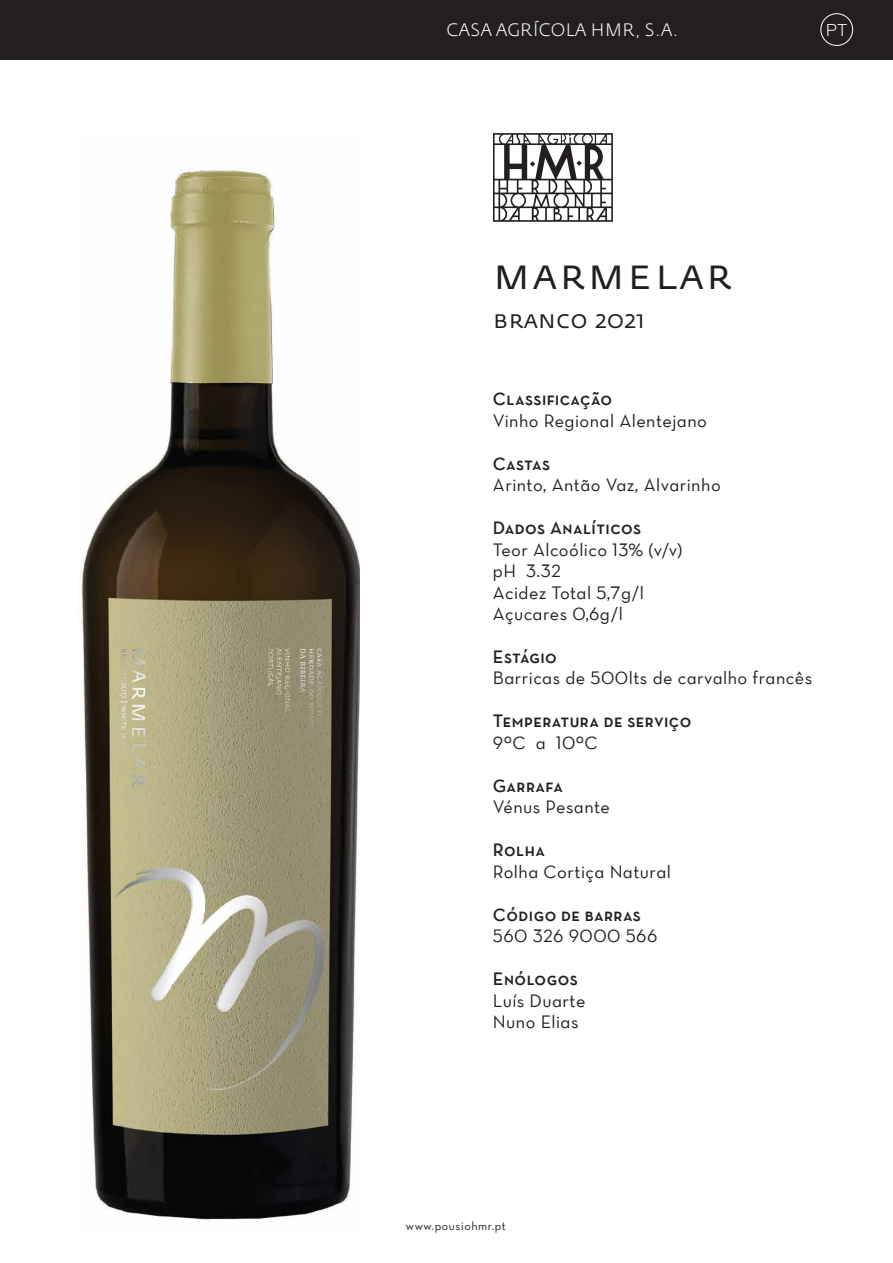
<style>
.page{position:relative;width:893px;height:1263px;background:#fff}
.page>*{position:absolute;margin:0;border:0;box-sizing:border-box;transform-origin:0 0}
.t1{font:43.05px "Fedra Sans Book SC";letter-spacing:.05em;color:#231f20}
.t2{font:25.2px "Fedra Sans Book SC";color:#231f20}
.t3{font:18.15px/21.5px "Neutra Text Book Alt";letter-spacing:.025em;color:#231f20}
.t4{font:18.15px "Neutra Text Demi SC";letter-spacing:.025em;color:#231f20}
.t5{font:300 17.85px "Fedra Sans Std";letter-spacing:.025em;color:#fff}
.t6{font:300 17.85px "Ezzo";color:#fff}
.t7{font:12px "Neutra Text Book Alt";letter-spacing:.05em;color:#231f20}
</style>
<div class="page">
<svg style="left:493px;top:133px;width:120px;height:89px"></svg>
<img style="left:80px;top:168px;width:280px;height:1052px">
<div style="left:0;top:0;width:893px;height:60px;background:#231f20"></div>
<div style="left:820px;top:13px;width:33px;height:33px;border:1px solid #fff;border-radius:50%"></div>
<p class="t5" style="left:446px;top:18px;width:233px">CASA AGRÍCOLA HMR, S.A.</p>
<p class="t6" style="left:826px;top:19px;width:23px">PT</p>
<h1 class="t1" style="left:493px;top:251px;width:241px">marmelar</h1>
<h2 class="t2" style="left:493px;top:305px;width:153px">branco 2021</h2>
<p class="t4" style="left:493px;top:388px;width:121px">Classificação</p>
<p class="t3" style="left:493px;top:409px;width:215px">Vinho Regional Alentejano</p>
<p class="t4" style="left:493px;top:452px;width:59px">Castas</p>
<p class="t3" style="left:493px;top:474px;width:229px">Arinto, Antão Vaz, Alvarinho</p>
<p class="t4" style="left:493px;top:517px;width:150px">Dados Analíticos</p>
<p class="t3" style="left:493px;top:538px;width:191px">Teor Alcoólico 13% (v/v) pH 3.32<br>Acidez Total 5,7g/l<br>Açucares 0,6g/l</p>
<p class="t4" style="left:493px;top:646px;width:65px">Estágio</p>
<p class="t3" style="left:493px;top:667px;width:321px">Barricas de 500lts de carvalho francês</p>
<p class="t4" style="left:493px;top:710px;width:200px">Temperatura de serviço</p>
<p class="t3" style="left:493px;top:732px;width:106px">9ºC a 10ºC</p>
<p class="t4" style="left:493px;top:775px;width:72px">Garrafa</p>
<p class="t3" style="left:493px;top:796px;width:119px">Vénus Pesante</p>
<p class="t4" style="left:493px;top:839px;width:53px">Rolha</p>
<p class="t3" style="left:493px;top:861px;width:180px">Rolha Cortiça Natural</p>
<p class="t4" style="left:493px;top:904px;width:150px">Código de barras</p>
<p class="t3" style="left:493px;top:925px;width:166px">560 326 9000 566</p>
<p class="t4" style="left:493px;top:968px;width:86px">Enólogos</p>
<p class="t3" style="left:493px;top:990px;width:94px">Luís Duarte<br>Nuno Elias</p>
<p class="t7" style="left:406px;top:1218px;width:102px">www.pousiohmr.pt</p>
</div>
